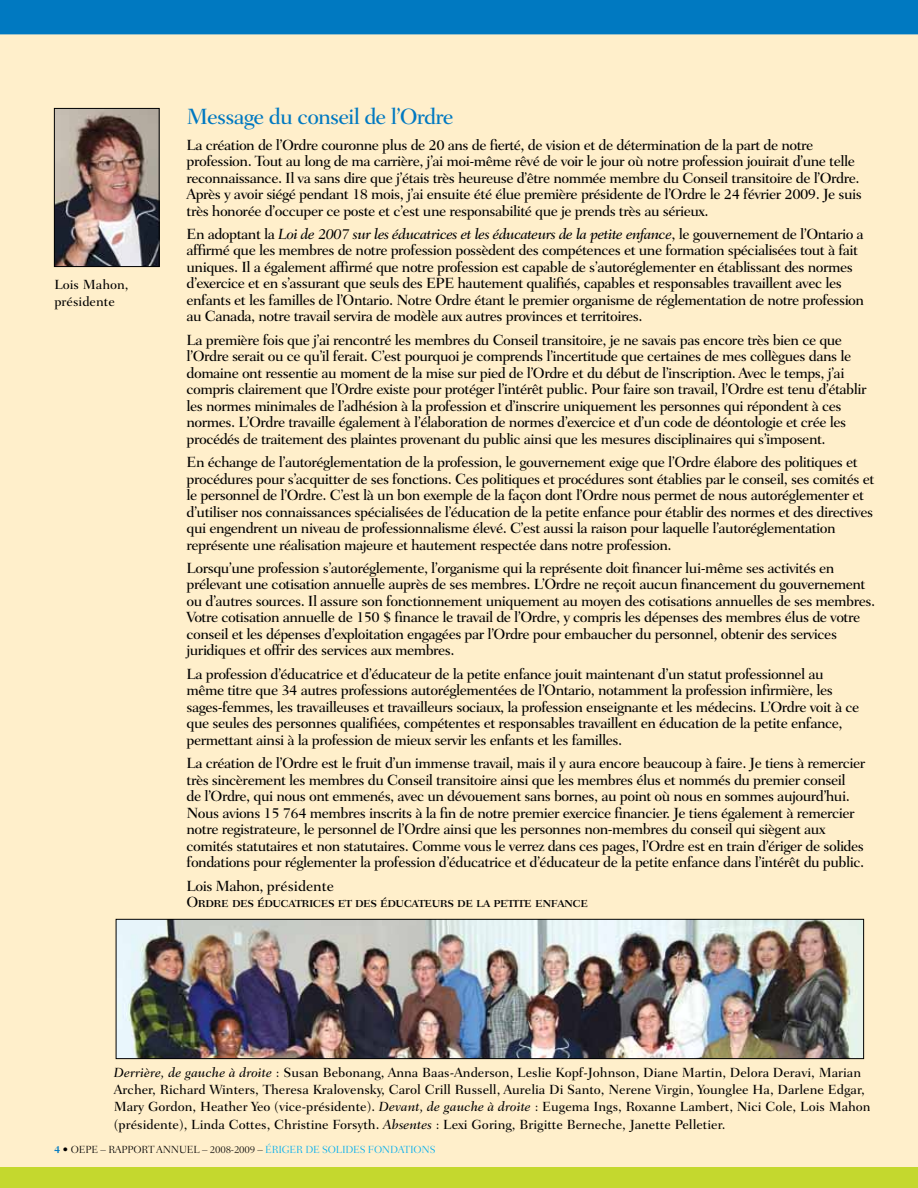
<style>
.page{position:relative;width:918px;height:1188px;background:#ffefcb}
.page>*{position:absolute;margin:0;border:0;box-sizing:border-box;transform-origin:0 0}
.t1{font:500 22.5px "Fairfield LH";letter-spacing:-.04em;color:#0079c1}
.t2{font:500 15px/16.5px "Fairfield LH";letter-spacing:-.035em;color:#000}
.t3{font:15px "Fairfield LH Medium SC";letter-spacing:-.035em;color:#000}
.t4{font:500 15px "Fairfield LH";color:#000}
.t5{font:500 13.5px/17.2px "Fairfield LH";color:#000}
.t6{font:300 10.5px "Fairfield LH";letter-spacing:-.02em;color:#000}
.s1{font-style:italic}
.s2{font-weight:700;color:#0079c1}
.s3{color:#00aeef}
</style>
<div class="page">
<img style="left:56px;top:110px;width:102px;height:155px">
<div style="left:54px;top:108px;width:106px;height:159px;border:1px solid #000"></div>
<div style="left:0;top:0;width:918px;height:34px;background:#0079c1"></div>
<div style="left:0;top:1167px;width:918px;height:21px;background:#c4d82e"></div>
<img style="left:118px;top:921px;width:744px;height:136px">
<div style="left:116px;top:919px;width:748px;height:140px;border:1px solid #000"></div>
<p class="t5" style="left:54px;top:276px;width:76px">Lois Mahon, présidente</p>
<h1 class="t1" style="left:187px;top:104px;width:269px">Message du conseil de l’Ordre</h1>
<p class="t2" style="left:187px;top:136px;width:677px">La création de l’Ordre couronne plus de 20 ans de fierté, de vision et de détermination de la part de notre profession. Tout au long de ma carrière, j’ai moi-même rêvé de voir le jour où notre profession jouirait d’une telle reconnaissance. Il va sans dire que j’étais très heureuse d’être nommée membre du Conseil transitoire de l’Ordre.<br>Après y avoir siégé pendant 18 mois, j’ai ensuite été élue première présidente de l’Ordre le 24 février 2009. Je suis très honorée d’occuper ce poste et c’est une responsabilité que je prends très au sérieux.</p>
<p class="t2" style="left:187px;top:226px;width:679px">En adoptant la <span class="s1">Loi de 2007 sur les éducatrices et les éducateurs de la petite enfance</span>, le gouvernement de l’Ontario a affirmé que les membres de notre profession possèdent des compétences et une formation spécialisées tout à fait uniques. Il a également affirmé que notre profession est capable de s’autoréglementer en établissant des normes d’exercice et en s’assurant que seuls des EPE hautement qualifiés, capables et responsables travaillent avec les enfants et les familles de l’Ontario. Notre Ordre étant le premier organisme de réglementation de notre profession au Canada, notre travail servira de modèle aux autres provinces et territoires.</p>
<p class="t2" style="left:187px;top:332px;width:682px">La première fois que j’ai rencontré les membres du Conseil transitoire, je ne savais pas encore très bien ce que l’Ordre serait ou ce qu’il ferait. C’est pourquoi je comprends l’incertitude que certaines de mes collègues dans le domaine ont ressentie au moment de la mise sur pied de l’Ordre et du début de l’inscription. Avec le temps, j’ai compris clairement que l’Ordre existe pour protéger l’intérêt public. Pour faire son travail, l’Ordre est tenu d’établir les normes minimales de l’adhésion à la profession et d’inscrire uniquement les personnes qui répondent à ces normes. L’Ordre travaille également à l’élaboration de normes d’exercice et d’un code de déontologie et crée les procédés de traitement des plaintes provenant du public ainsi que les mesures disciplinaires qui s’imposent.</p>
<p class="t2" style="left:187px;top:454px;width:689px">En échange de l’autoréglementation de la profession, le gouvernement exige que l’Ordre élabore des politiques et procédures pour s’acquitter de ses fonctions. Ces politiques et procédures sont établies par le conseil, ses comités et le personnel de l’Ordre. C’est là un bon exemple de la façon dont l’Ordre nous permet de nous autoréglementer et d’utiliser nos connaissances spécialisées de l’éducation de la petite enfance pour établir des normes et des directives qui engendrent un niveau de professionnalisme élevé. C’est aussi la raison pour laquelle l’autoréglementation représente une réalisation majeure et hautement respectée dans notre profession.</p>
<p class="t2" style="left:187px;top:560px;width:690px">Lorsqu’une profession s’autoréglemente, l’organisme qui la représente doit financer lui-même ses activités en prélevant une cotisation annuelle auprès de ses membres. L’Ordre ne reçoit aucun financement du gouvernement ou d’autres sources. Il assure son fonctionnement uniquement au moyen des cotisations annuelles de ses membres.<br>Votre cotisation annuelle de 150 $ finance le travail de l’Ordre, y compris les dépenses des membres élus de votre conseil et les dépenses d’exploitation engagées par l’Ordre pour embaucher du personnel, obtenir des services juridiques et offrir des services aux membres.</p>
<p class="t2" style="left:187px;top:666px;width:674px">La profession d’éducatrice et d’éducateur de la petite enfance jouit maintenant d’un statut professionnel au même titre que 34 autres professions autoréglementées de l’Ontario, notamment la profession infirmière, les sages-femmes, les travailleuses et travailleurs sociaux, la profession enseignante et les médecins. L’Ordre voit à ce que seules des personnes qualifiées, compétentes et responsables travaillent en éducation de la petite enfance, permettant ainsi à la profession de mieux servir les enfants et les familles.</p>
<p class="t2" style="left:187px;top:755px;width:680px">La création de l’Ordre est le fruit d’un immense travail, mais il y aura encore beaucoup à faire. Je tiens à remercier très sincèrement les membres du Conseil transitoire ainsi que les membres élus et nommés du premier conseil<br>de l’Ordre, qui nous ont emmenés, avec un dévouement sans bornes, au point où nous en sommes aujourd’hui.<br>Nous avions 15 764 membres inscrits à la fin de notre premier exercice financier. Je tiens également à remercier notre registrateure, le personnel de l’Ordre ainsi que les personnes non-membres du conseil qui siègent aux comités statutaires et non statutaires. Comme vous le verrez dans ces pages, l’Ordre est en train d’ériger de solides fondations pour réglementer la profession d’éducatrice et d’éducateur de la petite enfance dans l’intérêt du public.</p>
<p class="t4" style="left:187px;top:877px;width:149px">Lois Mahon, présidente</p>
<p class="t3" style="left:187px;top:894px;width:403px">Ordre des éducatrices et des éducateurs de la petite enfance</p>
<p class="t5" style="left:114px;top:1064px;width:758px"><span class="s1">Derrière, de gauche à droite</span> : Susan Bebonang, Anna Baas-Anderson, Leslie Kopf-Johnson, Diane Martin, Delora Deravi, Marian Archer, Richard Winters, Theresa Kralovensky, Carol Crill Russell, Aurelia Di Santo, Nerene Virgin, Younglee Ha, Darlene Edgar, Mary Gordon, Heather Yeo (vice-présidente). <span class="s1">Devant, de gauche à droite</span> : Eugema Ings, Roxanne Lambert, Nici Cole, Lois Mahon (présidente), Linda Cottes, Christine Forsyth. <span class="s1">Absentes</span> : Lexi Goring, Brigitte Berneche, Janette Pelletier.</p>
<p class="t6" style="left:54px;top:1144px;width:32px"><span class="s2">4</span> • OEPE</p>
<p class="t6" style="left:101px;top:1144px;width:335px">– RAPPORT ANNUEL – 2008-2009 – <span class="s3">ÉRIGER DE SOLIDES FONDATIONS</span></p>
<p class="t6" style="left:54px;top:1144px;width:376px"><span class="s2">2</span> C CE 2008-2009 – ANNUAL REPORT – <span class="s3">BUILDING A SOLID FOUNDATION</span></p>
</div>
